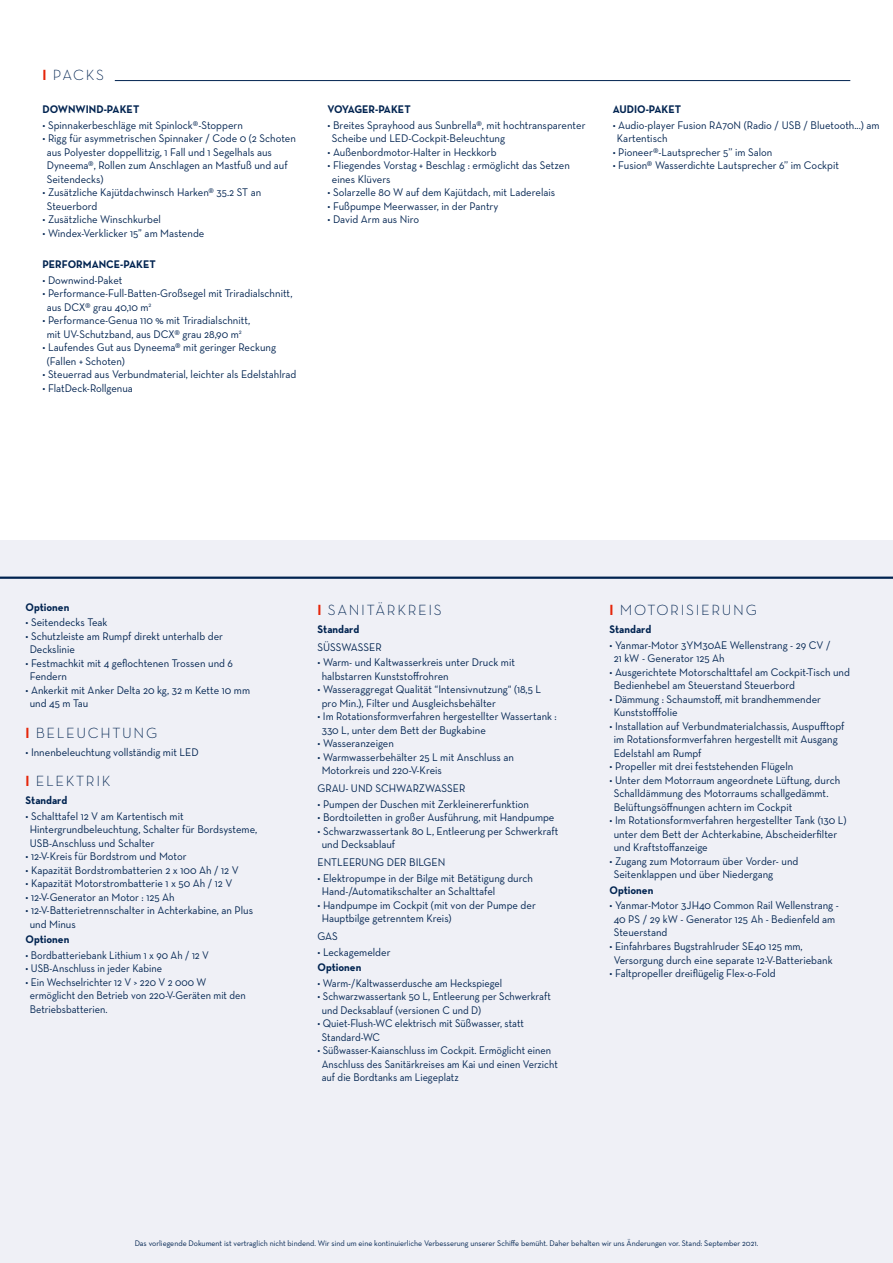
<style>
.page{position:relative;width:893px;height:1263px;background:#fff}
.page>*{position:absolute;margin:0;border:0;box-sizing:border-box;transform-origin:0 0}
.t1{font:300 15px "Neutra Text";letter-spacing:.11em;color:#002350}
.t2{font:11.25px/13.5px "Neutra Text";color:#002350;scale:.95 1}
.t3{font:11.25px/13.5px "Neutra Text";color:#002350;scale:.92 1}
.t4{font:700 11.25px "Neutra Text";color:#002350;scale:.95 1}
.t5{font:11.25px/13.5px "Neutra Text";color:#002350;scale:.94 1}
.t6{font:700 11.25px "Neutra Text";letter-spacing:-.03em;color:#002350;scale:.95 1}
.t7{font:8.25px "Neutra Text";color:#002350;scale:.95 1}
.s1{font-weight:700;color:#e5250a}
</style>
<div class="page">
<div style="left:0;top:540px;width:893px;height:723px;background:#eff0f6"></div>
<hr style="left:115px;top:80px;width:735px;height:1px;background:#002350">
<hr style="left:0;top:577px;width:893px;height:2px;background:#002350">
<h1 class="t1" style="left:43px;top:66px;width:63px"><span class="s1">I</span> PACKS</h1>
<p class="t4" style="left:43px;top:102px;width:103px">DOWNWIND-PAKET</p>
<p class="t2" style="left:43px;top:118px;width:212px">• Spinnakerbeschläge mit Spinlock®-Stoppern</p>
<p class="t2" style="left:47px;top:132px;width:264px;text-indent:-4px">• Rigg für asymmetrischen Spinnaker / Code 0 (2 Schoten aus Polyester doppellitzig, 1 Fall und 1 Segelhals aus Dyneema®, Rollen zum Anschlagen an Mastfuß und auf Seitendecks)</p>
<p class="t2" style="left:47px;top:186px;width:227px;text-indent:-4px">• Zusätzliche Kajütdachwinsch Harken® 35.2 ST an<br>Steuerbord</p>
<p class="t2" style="left:43px;top:213px;width:126px">• Zusätzliche Winschkurbel</p>
<p class="t2" style="left:43px;top:226px;width:172px">• Windex-Verklicker 15” am Mastende</p>
<p class="t4" style="left:43px;top:257px;width:121px">PERFORMANCE-PAKET</p>
<p class="t2" style="left:43px;top:273px;width:86px">• Downwind-Paket</p>
<p class="t2" style="left:47px;top:287px;width:260px;text-indent:-4px">• Performance-Full-Batten-Großsegel mit Triradialschnitt, aus DCX® grau 40,10 m<sup>2</sup></p>
<p class="t2" style="left:43px;top:314px;width:220px;text-align:center">• Performance-Genua 110 % mit Triradialschnitt, mit UV-Schutzband, aus DCX® grau 28,90 m<sup>2</sup></p>
<p class="t2" style="left:47px;top:341px;width:243px;text-indent:-4px">• Laufendes Gut aus Dyneema® mit geringer Reckung (Fallen + Schoten)</p>
<p class="t2" style="left:43px;top:368px;width:269px">• Steuerrad aus Verbundmaterial, leichter als Edelstahlrad</p>
<p class="t2" style="left:43px;top:381px;width:97px">• FlatDeck-Rollgenua</p>
<p class="t6" style="left:328px;top:102px;width:89px">VOYAGER-PAKET</p>
<p class="t2" style="left:332px;top:118px;width:268px;text-indent:-4px">• Breites Sprayhood aus Sunbrella®, mit hochtransparenter<br>Scheibe und LED-Cockpit-Beleuchtung</p>
<p class="t2" style="left:328px;top:145px;width:179px">• Außenbordmotor-Halter in Heckkorb</p>
<p class="t2" style="left:332px;top:159px;width:252px;text-indent:-4px">• Fliegendes Vorstag + Beschlag : ermöglicht das Setzen eines Klüvers</p>
<p class="t2" style="left:328px;top:186px;width:241px">• Solarzelle 80 W auf dem Kajütdach, mit Laderelais</p>
<p class="t2" style="left:328px;top:199px;width:181px">• Fußpumpe Meerwasser, in der Pantry</p>
<p class="t2" style="left:328px;top:213px;width:98px">• David Arm aus Niro</p>
<p class="t4" style="left:613px;top:102px;width:74px">AUDIO-PAKET</p>
<p class="t2" style="left:617px;top:118px;width:278px;text-indent:-4px">• Audio-player Fusion RA70N (Radio / USB / Bluetooth...) am<br>Kartentisch</p>
<p class="t2" style="left:613px;top:145px;width:170px">• Pioneer®-Lautsprecher 5’’ im Salon</p>
<p class="t2" style="left:613px;top:159px;width:240px">• Fusion® Wasserdichte Lautsprecher 6’’ im Cockpit</p>
<p class="t4" style="left:26px;top:600px;width:48px">Optionen</p>
<p class="t2" style="left:26px;top:616px;width:88px">• Seitendecks Teak</p>
<p class="t2" style="left:30px;top:629px;width:205px;text-indent:-4px">• Schutzleiste am Rumpf direkt unterhalb der<br>Deckslinie</p>
<p class="t2" style="left:30px;top:656px;width:215px;text-indent:-4px">• Festmachkit mit 4 geflochtenen Trossen und 6<br>Fendern</p>
<p class="t2" style="left:30px;top:683px;width:233px;text-indent:-4px">• Ankerkit mit Anker Delta 20 kg, 32 m Kette 10 mm und 45 m Tau</p>
<h1 class="t1" style="left:26px;top:724px;width:133px"><span class="s1">I</span> BELEUCHTUNG</h1>
<p class="t2" style="left:26px;top:745px;width:184px">• Innenbeleuchtung vollständig mit LED</p>
<h1 class="t1" style="left:26px;top:772px;width:87px"><span class="s1">I</span> ELEKTRIK</h1>
<p class="t4" style="left:26px;top:793px;width:45px">Standard</p>
<p class="t2" style="left:30px;top:809px;width:241px;text-indent:-4px">• Schalttafel 12 V am Kartentisch mit<br>Hintergrundbeleuchtung, Schalter für Bordsysteme,<br>USB-Anschluss und Schalter</p>
<p class="t2" style="left:26px;top:849px;width:171px">• 12-V-Kreis für Bordstrom und Motor</p>
<p class="t2" style="left:26px;top:863px;width:226px">• Kapazität Bordstrombatterien 2 x 100 Ah / 12 V</p>
<p class="t2" style="left:26px;top:876px;width:219px">• Kapazität Motorstrombatterie 1 x 50 Ah / 12 V</p>
<p class="t2" style="left:26px;top:890px;width:159px">• 12-V-Generator an Motor : 125 Ah</p>
<p class="t2" style="left:30px;top:903px;width:237px;text-indent:-4px">• 12-V-Batterietrennschalter in Achterkabine, an Plus und Minus</p>
<p class="t4" style="left:26px;top:932px;width:48px">Optionen</p>
<p class="t3" style="left:26px;top:948px;width:201px">• Bordbatteriebank Lithium 1 x 90 Ah / 12 V</p>
<p class="t3" style="left:26px;top:962px;width:150px">• USB-Anschluss in jeder Kabine</p>
<p class="t3" style="left:30px;top:975px;width:236px;text-indent:-4px">• Ein Wechselrichter 12 V &gt; 220 V 2 000 W ermöglicht den Betrieb von 220-V-Geräten mit den<br>Betriebsbatterien.</p>
<h1 class="t1" style="left:317px;top:601px;width:126px"><span class="s1">I</span> SANITÄRKREIS</h1>
<p class="t4" style="left:317px;top:622px;width:45px">Standard</p>
<p class="t2" style="left:317px;top:640px;width:69px">SÜSSWASSER</p>
<p class="t2" style="left:322px;top:656px;width:205px;text-indent:-4px">• Warm- und Kaltwasserkreis unter Druck mit halbstarren Kunststoffrohren</p>
<p class="t2" style="left:322px;top:683px;width:232px;text-indent:-4px">• Wasseraggregat Qualität “Intensivnutzung“ (18,5 L pro Min.), Filter und Ausgleichsbehälter</p>
<p class="t5" style="left:322px;top:710px;width:252px;text-indent:-4px">• Im Rotationsformverfahren hergestellter Wassertank :<br>330 L, unter dem Bett der Bugkabine</p>
<p class="t2" style="left:317px;top:737px;width:82px">• Wasseranzeigen</p>
<p class="t2" style="left:322px;top:750px;width:204px;text-indent:-4px">• Warmwasserbehälter 25 L mit Anschluss an<br>Motorkreis und 220-V-Kreis</p>
<p class="t2" style="left:317px;top:781px;width:157px">GRAU- UND SCHWARZWASSER</p>
<p class="t2" style="left:317px;top:797px;width:224px">• Pumpen der Duschen mit Zerkleinererfunktion</p>
<p class="t2" style="left:317px;top:810px;width:251px">• Bordtoiletten in großer Ausführung, mit Handpumpe</p>
<p class="t2" style="left:322px;top:824px;width:251px;text-indent:-4px">• Schwarzwassertank 80 L, Entleerung per Schwerkraft und Decksablauf</p>
<p class="t2" style="left:317px;top:855px;width:136px">ENTLEERUNG DER BILGEN</p>
<p class="t2" style="left:322px;top:871px;width:224px;text-indent:-4px">• Elektropumpe in der Bilge mit Betätigung durch<br>Hand-/Automatikschalter an Schalttafel</p>
<p class="t2" style="left:322px;top:898px;width:227px;text-indent:-4px">• Handpumpe im Cockpit (mit von der Pumpe der<br>Hauptbilge getrenntem Kreis)</p>
<p class="t2" style="left:317px;top:929px;width:23px">GAS</p>
<p class="t2" style="left:317px;top:945px;width:78px">• Leckagemelder</p>
<p class="t4" style="left:317px;top:960px;width:48px">Optionen</p>
<p class="t3" style="left:317px;top:976px;width:202px">• Warm-/Kaltwasserdusche am Heckspiegel</p>
<p class="t3" style="left:322px;top:989px;width:250px;text-indent:-4px">• Schwarzwassertank 50 L, Entleerung per Schwerkraft und Decksablauf (versionen C und D)</p>
<p class="t3" style="left:322px;top:1016px;width:221px;text-indent:-4px">• Quiet-Flush-WC elektrisch mit Süßwasser, statt<br>Standard-WC</p>
<p class="t3" style="left:322px;top:1043px;width:258px;text-indent:-4px">• Süßwasser-Kaianschluss im Cockpit. Ermöglicht einen<br>Anschluss des Sanitärkreises am Kai und einen Verzicht auf die Bordtanks am Liegeplatz</p>
<h1 class="t1" style="left:609px;top:601px;width:149px"><span class="s1">I</span> MOTORISIERUNG</h1>
<p class="t4" style="left:609px;top:622px;width:45px">Standard</p>
<p class="t2" style="left:614px;top:638px;width:230px;text-indent:-4px">• Yanmar-Motor 3YM30AE Wellenstrang - 29 CV /<br>21 kW - Generator 125 Ah</p>
<p class="t2" style="left:614px;top:665px;width:250px;text-indent:-4px">• Ausgerichtete Motorschalttafel am Cockpit-Tisch und<br>Bedienhebel am Steuerstand Steuerbord</p>
<p class="t2" style="left:614px;top:692px;width:220px;text-indent:-4px">• Dämmung : Schaumstoff, mit brandhemmender<br>Kunststofffolie</p>
<p class="t2" style="left:614px;top:719px;width:244px;text-indent:-4px">• Installation auf Verbundmaterialchassis, Auspufftopf im Rotationsformverfahren hergestellt mit Ausgang<br>Edelstahl am Rumpf</p>
<p class="t2" style="left:609px;top:759px;width:195px">• Propeller mit drei feststehenden Flügeln</p>
<p class="t2" style="left:614px;top:773px;width:240px;text-indent:-4px">• Unter dem Motorraum angeordnete Lüftung, durch<br>Schalldämmung des Motorraums schallgedämmt.<br>Belüftungsöffnungen achtern im Cockpit</p>
<p class="t2" style="left:614px;top:813px;width:247px;text-indent:-4px">• Im Rotationsformverfahren hergestellter Tank (130 L) unter dem Bett der Achterkabine, Abscheiderfilter und Kraftstoffanzeige</p>
<p class="t2" style="left:614px;top:854px;width:196px;text-indent:-4px">• Zugang zum Motorraum über Vorder- und<br>Seitenklappen und über Niedergang</p>
<p class="t4" style="left:609px;top:883px;width:48px">Optionen</p>
<p class="t2" style="left:614px;top:899px;width:238px;text-indent:-4px">• Yanmar-Motor 3JH40 Common Rail Wellenstrang -<br>40 PS / 29 kW - Generator 125 Ah - Bedienfeld am<br>Steuerstand</p>
<p class="t2" style="left:614px;top:939px;width:232px;text-indent:-4px">• Einfahrbares Bugstrahlruder SE40 125 mm,<br>Versorgung durch eine separate 12-V-Batteriebank</p>
<p class="t2" style="left:609px;top:966px;width:177px">• Faltpropeller dreiflügelig Flex-o-Fold</p>
<p class="t7" style="left:135px;top:1238px;width:658px">Das vorliegende Dokument ist vertraglich nicht bindend. Wir sind um eine kontinuierliche Verbesserung unserer Schiffe bemüht. Daher behalten wir uns Änderungen vor. Stand: September 2021.</p>
</div>
